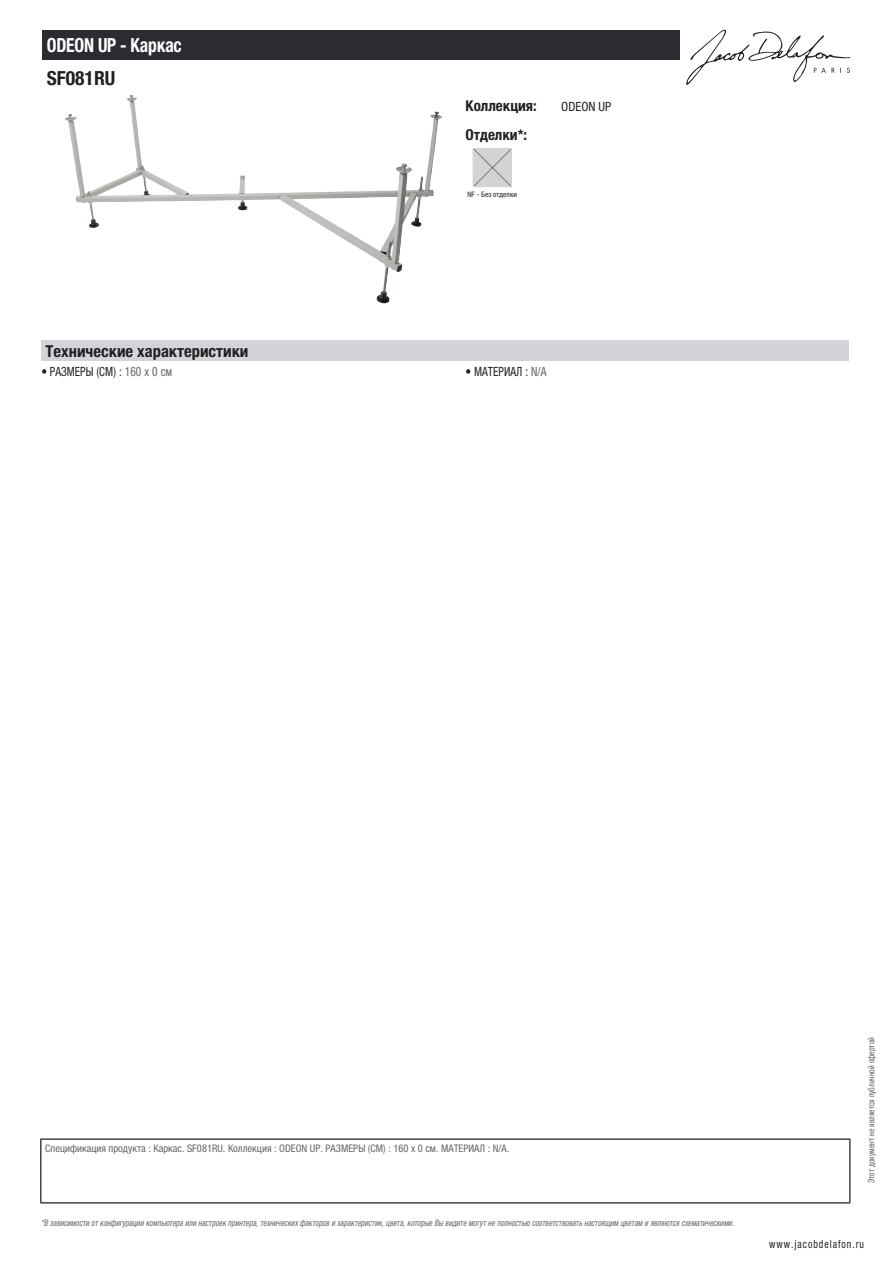
<style>
.page{position:relative;width:893px;height:1263px;background:#fff}
.page>*{position:absolute;margin:0;border:0;box-sizing:border-box;transform-origin:0 0}
.t1{font:700 condensed 19.5px "Helvetica Neue LTCYR";letter-spacing:-.01em;color:#fff;scale:.9 1}
.t2{font:700 condensed 19.5px "Helvetica Neue LTCYR";color:#231f20}
.t3{font:700 condensed 16.5px "Helvetica Neue LTCYR";color:#231f20}
.t4{font:700 condensed 15px "Helvetica Neue LTCYR";color:#231f20}
.t5{font:condensed 12.75px "Helvetica Neue LTCYR";color:#231f20;scale:.9 1}
.t6{font:condensed 12.75px "Helvetica Neue LTCYR";color:#231f20}
.t7{font:condensed 11.25px "Helvetica Neue LTCYR";letter-spacing:.1em;color:#231f20;scale:.87 1}
.t8{font:condensed 10.5px "Helvetica Neue LTCYR";color:#626568}
.t9{font:italic condensed 9px "Helvetica Neue LTCYR";color:#626568;scale:.87 1}
.t10{font:condensed 9px "Helvetica Neue LTCYR";color:#626568;scale:.87 1}
.t11{font:condensed 7.5px "Helvetica Neue LTCYR";color:#231f20}
.s1{color:#626568}
</style>
<div class="page">
<svg style="left:686px;top:30px;width:164px;height:55px"></svg>
<img style="left:65px;top:95px;width:267px;height:137px">
<img style="left:475px;top:150px;width:35px;height:35px">
<div style="left:473px;top:148px;width:39px;height:39px;border:1px solid #d3d4da"></div>
<div style="left:41px;top:340px;width:808px;height:22px;background:#d3d4da"></div>
<div style="left:43px;top:30px;width:637px;height:30px;background:#2a2c32"></div>
<hr style="left:40px;top:1138px;width:810px;height:2px;background:#040503">
<hr style="left:40px;top:1140px;width:1px;height:62px;background:#040503">
<hr style="left:849px;top:1140px;width:1px;height:62px;background:#040503">
<hr style="left:40px;top:1202px;width:810px;height:1px;background:#040503">
<h1 class="t1" style="left:47px;top:34px;width:151px">ODEON UP - Каркаc</h1>
<h1 class="t2" style="left:47px;top:67px;width:70px">SF081RU</h1>
<h3 class="t4" style="left:466px;top:97px;width:73px">Коллекция:</h3>
<h3 class="t6" style="left:561px;top:99px;width:52px">ODEON UP</h3>
<h3 class="t4" style="left:466px;top:126px;width:63px">Отделки*:</h3>
<p class="t11" style="left:467px;top:190px;width:51px">NF - Без отделки</p>
<h2 class="t3" style="left:46px;top:342px;width:204px">Технические характеристики</h2>
<h3 class="t5" style="left:41px;top:364px;width:147px">• РАЗМЕРЫ (СМ) : <span class="s1">160 x 0 см</span></h3>
<h3 class="t5" style="left:466px;top:364px;width:91px">• МАТЕРИАЛ : <span class="s1">N/A</span></h3>
<p class="t8" style="left:45px;top:1142px;width:466px">Спецификация продукта : Каркаc. SF081RU. Коллекция : ODEON UP. РАЗМЕРЫ (СМ) : 160 x 0 см. МАТЕРИАЛ : N/A.</p>
<p class="t9" style="left:41px;top:1218px;width:800px">*В зависимости отконфигурации компьютера или настроек принтера,техническихфакторов и характеристик,цвета,которые Вы видите могутне полностью соответствоватьнастоящим цветам и являются схематическими.</p>
<p class="t10" style="left:866px;top:1183px;width:169px;rotate:-90deg">Этот документ не является публичной офертой</p>
<p class="t7" style="left:769px;top:1237px;width:110px">www.jacobdelafon.ru</p>
</div>
